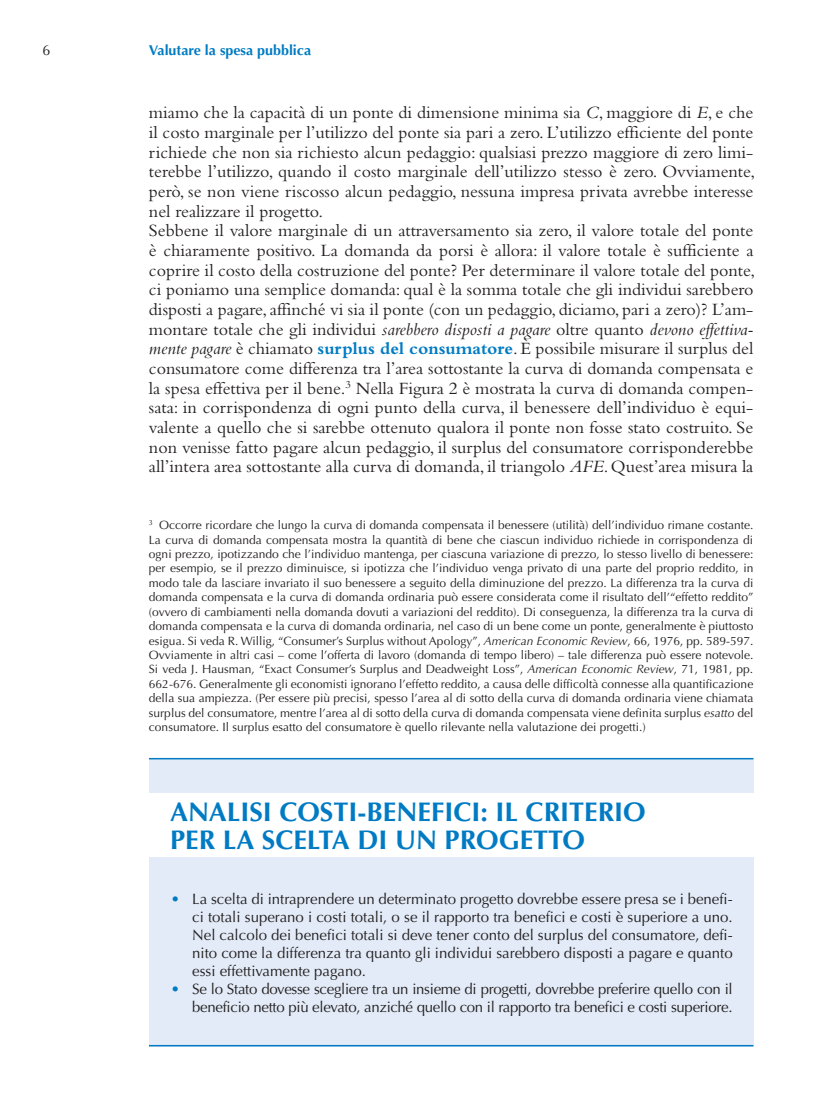
<style>
.page{position:relative;width:830px;height:1106px;background:#fff}
.page>*{position:absolute;margin:0;border:0;box-sizing:border-box;transform-origin:0 0}
.t1{font:700 27px/28.5px "Optima LT Std";color:#007bc3}
.t2{font:18px/19.6px "Bembo Std";color:#231f20}
.t3{font:15px/18px "Optima LT Std";letter-spacing:-.02em;color:#231f20;text-align:justify}
.t4{font:700 14.25px "Optima LT Std";color:#007bc3}
.t5{font:14.25px "Optima LT Std";color:#231f20}
.t6{font:12px/14.4px "Optima LT Std";color:#231f20;text-align:justify}
.s1{font-style:italic}
.s2{font-weight:700;color:#007bc3}
</style>
<div class="page">
<div style="left:149px;top:758px;width:604px;height:288px;background:#e2ebf7"></div>
<div style="left:149px;top:793px;width:604px;height:63px;background:#fff"></div>
<hr style="left:149px;top:758px;width:604px;height:1px;background:#007bc3">
<hr style="left:149px;top:1044px;width:604px;height:2px;background:#007bc3">
<p class="t5" style="left:43px;top:41px;width:9px">6</p>
<p class="t4" style="left:149px;top:41px;width:164px">Valutare la spesa pubblica</p>
<p class="t2" style="left:149px;top:103px;width:607px">miamo che la capacità di un ponte di dimensione minima sia <span class="s1">C</span>, maggiore di <span class="s1">E</span>, e che il costo marginale per l’utilizzo del ponte sia pari a zero. L’utilizzo efficiente del ponte richiede che non sia richiesto alcun pedaggio: qualsiasi prezzo maggiore di zero limi&shy;terebbe l’utilizzo, quando il costo marginale dell’utilizzo stesso è zero. Ovviamente, però, se non viene riscosso alcun pedaggio, nessuna impresa privata avrebbe interesse nel realizzare il progetto.<br>Sebbene il valore marginale di un attraversamento sia zero, il valore totale del ponte è chiaramente positivo. La domanda da porsi è allora: il valore totale è sufficiente a coprire il costo della costruzione del ponte? Per determinare il valore totale del ponte, ci poniamo una semplice domanda: qual è la somma totale che gli individui sarebbero disposti a pagare, affinché vi sia il ponte (con un pedaggio, diciamo, pari a zero)? L’am&shy;montare totale che gli individui <span class="s1">sarebbero disposti a pagare</span> oltre quanto <span class="s1">devono effettiva&shy;mente pagare</span> è chiamato <span class="s2">surplus del consumatore</span>. È possibile misurare il surplus del consumatore come differenza tra l’area sottostante la curva di domanda compensata e la spesa effettiva per il bene.<sup>3</sup> Nella Figura 2 è mostrata la curva di domanda compen&shy;sata: in corrispondenza di ogni punto della curva, il benessere dell’individuo è equi&shy;valente a quello che si sarebbe ottenuto qualora il ponte non fosse stato costruito. Se non venisse fatto pagare alcun pedaggio, il surplus del consumatore corrisponderebbe all’intera area sottostante alla curva di domanda, il triangolo <span class="s1">AFE</span>. Quest’area misura la</p>
<p class="t6" style="left:149px;top:518px;width:605px"><sup>3</sup> Occorre ricordare che lungo la curva di domanda compensata il benessere (utilità) dell’individuo rimane costante.<br>La curva di domanda compensata mostra la quantità di bene che ciascun individuo richiede in corrispondenza di ogni prezzo, ipotizzando che l’individuo mantenga, per ciascuna variazione di prezzo, lo stesso livello di benessere: per esempio, se il prezzo diminuisce, si ipotizza che l’individuo venga privato di una parte del proprio reddito, in modo tale da lasciare invariato il suo benessere a seguito della diminuzione del prezzo. La differenza tra la curva di domanda compensata e la curva di domanda ordinaria può essere considerata come il risultato dell’“effetto reddito” (ovvero di cambiamenti nella domanda dovuti a variazioni del reddito). Di conseguenza, la differenza tra la curva di domanda compensata e la curva di domanda ordinaria, nel caso di un bene come un ponte, generalmente è piuttosto esigua. Si veda R. Willig, “Consumer’s Surplus without Apology”, <span class="s1">American Economic Review</span>, 66, 1976, pp. 589-597.<br>Ovviamente in altri casi – come l’offerta di lavoro (domanda di tempo libero) – tale differenza può essere notevole.<br>Si veda J. Hausman, “Exact Consumer’s Surplus and Deadweight Loss”, <span class="s1">American Economic Review</span>, 71, 1981, pp.<br>662-676. Generalmente gli economisti ignorano l’effetto reddito, a causa delle difficoltà connesse alla quantificazione della sua ampiezza. (Per essere più precisi, spesso l’area al di sotto della curva di domanda ordinaria viene chiamata surplus del consumatore, mentre l’area al di sotto della curva di domanda compensata viene definita surplus <span class="s1">esatto</span> del consumatore. Il surplus esatto del consumatore è quello rilevante nella valutazione dei progetti.)</p>
<h1 class="t1" style="left:170px;top:797px;width:477px">ANALISI COSTI-BENEFICI: IL CRITERIO<br>PER LA SCELTA DI UN PROGETTO</h1>
<p class="t3" style="left:192px;top:889px;width:542px;text-indent:-21px"><span class="s2">•</span> La scelta di intraprendere un determinato progetto dovrebbe essere presa se i benefi&shy;ci totali superano i costi totali, o se il rapporto tra benefici e costi è superiore a uno.<br>Nel calcolo dei benefici totali si deve tener conto del surplus del consumatore, defi&shy;nito come la differenza tra quanto gli individui sarebbero disposti a pagare e quanto essi effettivamente pagano.</p>
<p class="t3" style="left:171px;top:979px;width:563px;text-align:right"><span class="s2">•</span> Se lo Stato dovesse scegliere tra un insieme di progetti, dovrebbe preferire quello con il beneficio netto più elevato, anziché quello con il rapporto tra benefici e costi superiore.</p>
</div>
